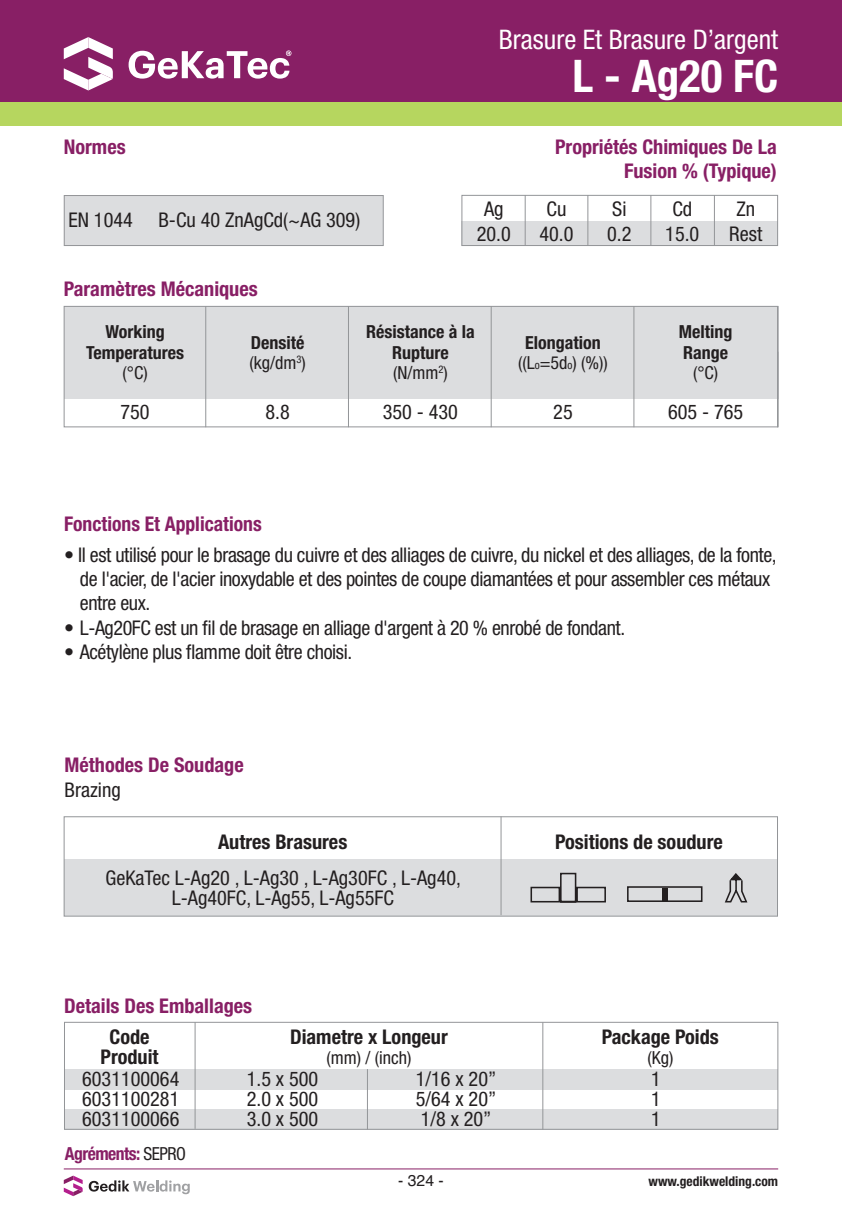
<style>
.page{position:relative;width:842px;height:1212px;background:#fff}
.page>*{position:absolute;margin:0;border:0;box-sizing:border-box;transform-origin:0 0}
.t1{font:700 condensed 45px "Helvetica Neue LT Std";color:#fff}
.t2{font:condensed 27px "Helvetica Neue LT Std";color:#fff}
.t3{font:condensed 20.25px/24.3px "Helvetica Neue LT Std";letter-spacing:-.02em;color:#231f20}
.t4{font:700 condensed 20.25px/24.3px "Helvetica Neue LT Std";color:#881f65;text-align:right}
.t5{font:condensed 20.25px/20.2px "Helvetica Neue LT Std";color:#231f20;text-align:center}
.t6{font:700 condensed 20.25px "Helvetica Neue LT Std";color:#231f20}
.t7{font:700 condensed 18px/20.2px "Helvetica Neue LT Std";color:#231f20;text-align:center}
.t8{font:condensed 18px "Helvetica Neue LT Std";color:#231f20}
.t9{font:700 condensed 18px "Helvetica Neue LT Std";letter-spacing:-.03em;color:#881f65}
.t10{font:15.75px "Helvetica";color:#231f20}
.t11{font:700 condensed 13.5px "Helvetica Neue LT Std";color:#231f20}
.s1{font-size:11.25px}
.s2{font-weight:400;color:#231f20}
</style>
<div class="page">
<hr style="left:64px;top:1168px;width:714px;height:1px;background:#881f65">
<svg style="left:89px;top:1180px;width:101px;height:14px"></svg>
<svg style="left:64px;top:1175px;width:19px;height:21px"></svg>
<div style="left:0;top:0;width:842px;height:102px;background:#881f65"></div>
<div style="left:0;top:102px;width:842px;height:23px;background:#b6d65f"></div>
<div style="left:64px;top:306px;width:714px;height:92px;background:#dcdddf"></div>
<div style="left:64px;top:306px;width:714px;height:121px;border:1px solid #939598"></div>
<hr style="left:205px;top:306px;width:1px;height:121px;background:#939598">
<hr style="left:348px;top:306px;width:1px;height:121px;background:#939598">
<hr style="left:491px;top:306px;width:1px;height:121px;background:#939598">
<hr style="left:633px;top:306px;width:1px;height:121px;background:#939598">
<hr style="left:777px;top:306px;width:1px;height:121px;background:#939598">
<div style="left:64px;top:195px;width:319px;height:51px;background:#dcdddf"></div>
<div style="left:64px;top:195px;width:320px;height:51px;border:1px solid #939598"></div>
<div style="left:64px;top:1069px;width:714px;height:20px;background:#dcdddf"></div>
<div style="left:64px;top:1109px;width:714px;height:20px;background:#dcdddf"></div>
<div style="left:64px;top:1022px;width:714px;height:107px;border:1px solid #939598"></div>
<hr style="left:195px;top:1022px;width:1px;height:107px;background:#939598">
<hr style="left:367px;top:1069px;width:1px;height:60px;background:#939598">
<hr style="left:542px;top:1022px;width:1px;height:107px;background:#939598">
<div style="left:64px;top:859px;width:713px;height:57px;background:#dcdddf"></div>
<div style="left:64px;top:816px;width:714px;height:100px;border:1px solid #939598"></div>
<hr style="left:501px;top:816px;width:1px;height:99px;background:#939598">
<svg style="left:530px;top:872px;width:218px;height:31px"></svg>
<div style="left:662px;top:888px;width:5px;height:14px;background:#231f20"></div>
<div style="left:462px;top:221px;width:316px;height:25px;background:#dcdddf"></div>
<div style="left:462px;top:195px;width:316px;height:51px;border:1px solid #939598"></div>
<hr style="left:587px;top:195px;width:1px;height:51px;background:#939598">
<hr style="left:650px;top:195px;width:1px;height:51px;background:#939598">
<hr style="left:714px;top:195px;width:1px;height:51px;background:#939598">
<hr style="left:525px;top:195px;width:1px;height:51px;background:#939598">
<svg style="left:64px;top:37px;width:49px;height:53px"></svg>
<svg style="left:129px;top:50px;width:162px;height:29px"></svg>
<p class="t2" style="left:499px;top:24px;width:281px">Brasure Et Brasure D’argent</p>
<p class="t1" style="left:573px;top:49px;width:207px">L - Ag20 FC</p>
<p class="t4" style="left:64px;top:135px;width:63px">Normes</p>
<p class="t4" style="left:555px;top:135px;width:223px">Propriétés Chimiques De La<br>Fusion % (Typique)</p>
<p class="t3" style="left:68px;top:207px;width:66px">EN 1044</p>
<p class="t5" style="left:158px;top:209px;width:203px">B-Cu 40 ZnAgCd(~AG 309)</p>
<p class="t3" style="left:546px;top:197px;width:21px">Cu</p>
<p class="t3" style="left:539px;top:221px;width:36px">40.0</p>
<p class="t3" style="left:612px;top:197px;width:16px">Si</p>
<p class="t3" style="left:607px;top:221px;width:26px">0.2</p>
<p class="t3" style="left:672px;top:197px;width:21px">Cd</p>
<p class="t3" style="left:665px;top:221px;width:36px">15.0</p>
<p class="t3" style="left:484px;top:197px;width:21px">Ag</p>
<p class="t3" style="left:477px;top:221px;width:36px">20.0</p>
<p class="t3" style="left:736px;top:197px;width:20px">Zn</p>
<p class="t3" style="left:729px;top:221px;width:34px">Rest</p>
<p class="t4" style="left:64px;top:277px;width:196px">Paramètres Mécaniques</p>
<p class="t7" style="left:86px;top:322px;width:99px">Working<br>Temperatures</p>
<p class="t8" style="left:122px;top:362px;width:27px">(°C)</p>
<p class="t7" style="left:251px;top:332px;width:55px">Densité</p>
<p class="t8" style="left:250px;top:352px;width:58px">(kg/dm<sup>3</sup>)</p>
<p class="t7" style="left:366px;top:322px;width:110px">Résistance à la</p>
<p class="t7" style="left:392px;top:342px;width:58px">Rupture</p>
<p class="t8" style="left:393px;top:362px;width:56px">(N/mm<sup>2</sup>)</p>
<p class="t7" style="left:525px;top:332px;width:77px">Elongation</p>
<p class="t8" style="left:518px;top:352px;width:91px">((L<span class="s1">o</span>=5d<span class="s1">o</span>) (%))</p>
<p class="t7" style="left:679px;top:322px;width:55px;text-align:left">Melting<br>Range</p>
<p class="t8" style="left:693px;top:362px;width:27px">(°C)</p>
<p class="t3" style="left:121px;top:400px;width:31px">750</p>
<p class="t3" style="left:266px;top:400px;width:26px">8.8</p>
<p class="t3" style="left:383px;top:400px;width:77px">350 - 430</p>
<p class="t3" style="left:553px;top:400px;width:21px">25</p>
<p class="t3" style="left:668px;top:400px;width:77px">605 - 765</p>
<p class="t4" style="left:64px;top:511px;width:199px">Fonctions Et Applications</p>
<p class="t3" style="left:80px;top:542px;width:698px;text-indent:-16px">• Il est utilisé pour le brasage du cuivre et des alliages de cuivre, du nickel et des alliages, de la fonte, de l'acier, de l'acier inoxydable et des pointes de coupe diamantées et pour assembler ces métaux entre eux.</p>
<p class="t3" style="left:64px;top:615px;width:563px">• L-Ag20FC est un fil de brasage en alliage d'argent à 20 % enrobé de fondant.</p>
<p class="t3" style="left:64px;top:639px;width:290px">• Acétylène plus flamme doit être choisi.</p>
<p class="t4" style="left:65px;top:753px;width:181px">Méthodes De Soudage</p>
<p class="t5" style="left:65px;top:779px;width:58px">Brazing</p>
<p class="t6" style="left:218px;top:829px;width:131px">Autres Brasures</p>
<p class="t5" style="left:106px;top:867px;width:357px">GeKaTec L-Ag20 , L-Ag30 , L-Ag30FC , L-Ag40,<br>L-Ag40FC, L-Ag55, L-Ag55FC</p>
<p class="t4" style="left:64px;top:994px;width:190px">Details Des Emballages</p>
<p class="t6" style="left:109px;top:1024px;width:42px">Code</p>
<p class="t6" style="left:100px;top:1044px;width:60px">Produit</p>
<p class="t6" style="left:290px;top:1024px;width:159px">Diametre x Longeur</p>
<p class="t8" style="left:326px;top:1047px;width:86px">(mm) / (inch)</p>
<p class="t6" style="left:555px;top:829px;width:169px">Positions de soudure</p>
<p class="t6" style="left:602px;top:1024px;width:119px">Package Poids</p>
<p class="t8" style="left:647px;top:1047px;width:28px">(Kg)</p>
<p class="t5" style="left:82px;top:1068px;width:99px">6031100064</p>
<p class="t3" style="left:247px;top:1066px;width:73px">1.5 x 500</p>
<p class="t3" style="left:416px;top:1066px;width:82px">1/16 x 20”</p>
<p class="t3" style="left:651px;top:1066px;width:11px">1</p>
<p class="t5" style="left:82px;top:1088px;width:99px">6031100281</p>
<p class="t3" style="left:247px;top:1086px;width:73px">2.0 x 500</p>
<p class="t3" style="left:416px;top:1086px;width:82px">5/64 x 20”</p>
<p class="t3" style="left:651px;top:1086px;width:11px">1</p>
<p class="t5" style="left:82px;top:1108px;width:99px">6031100066</p>
<p class="t3" style="left:247px;top:1106px;width:73px">3.0 x 500</p>
<p class="t3" style="left:421px;top:1106px;width:72px">1/8 x 20”</p>
<p class="t3" style="left:651px;top:1106px;width:11px">1</p>
<p class="t9" style="left:65px;top:1143px;width:123px">Agréments: <span class="s2">SEPRO</span></p>
<p class="t10" style="left:398px;top:1169px;width:47px">- 324 -</p>
<p class="t11" style="left:648px;top:1173px;width:131px">www.gedikwelding.com</p>
</div>
